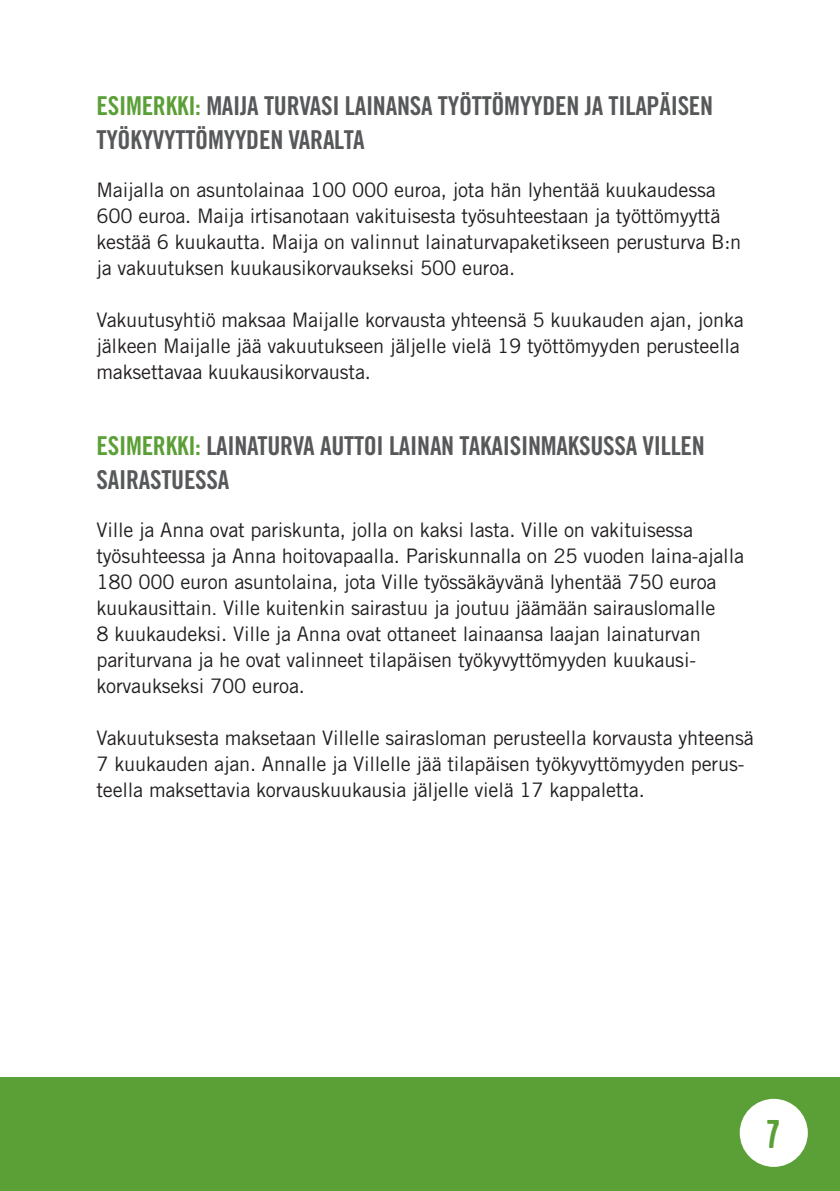
<style>
.page{position:relative;width:840px;height:1191px;background:#fff}
.page>*{position:absolute;margin:0;border:0;box-sizing:border-box;transform-origin:0 0}
.t1{font:700 40px "Garage Gothic S Pankki";color:#5b9f37}
.t2{font:26px/34px "Trade Gothic LT Std Bd Cn 20";letter-spacing:-.01em;color:#57585a}
.t3{font:20px/26px "Trade Gothic LT Std";letter-spacing:-.01em;color:#231f20}
.s1{color:#5b9f37}
.s2{font-family:"Helvetica";font-size:19px}
</style>
<div class="page">
<div style="left:0;top:1077px;width:839px;height:114px;background:#5b9f37"></div>
<div style="left:739px;top:1098px;width:68px;height:68px;background:#fff;border-radius:50%"></div>
<h2 class="t2" style="left:96px;top:89px;width:618px"><span class="s1">ESIMERKKI:</span> MAIJA TURVASI LAINANSA TYÖTTÖMYYDEN JA TILAPÄISEN<br>TYÖKYVYTTÖMYYDEN VARALTA</h2>
<p class="t3" style="left:96px;top:177px;width:646px">Maijalla on asuntolainaa 100 000 euroa, jota hän lyhentää kuukaudessa 600 euroa. Maija irtisanotaan vakituisesta työsuhteestaan ja työttömyyttä kestää 6 kuukautta. Maija on valinnut lainaturvapaketikseen perusturva B:n ja vakuutuksen kuukausikorvaukseksi 500 euroa.</p>
<p class="t3" style="left:96px;top:307px;width:648px">Vakuutusyhtiö maksaa Maijalle korvausta yhteensä 5 kuukauden ajan, jonka jälkeen Maijalle jää vakuutukseen jäljelle vielä 19 työttömyyden perusteella maksettavaa kuukausikorvausta.</p>
<h2 class="t2" style="left:96px;top:429px;width:609px"><span class="s1">ESIMERKKI:</span> LAINATURVA AUTTOI LAINAN TAKAISINMAKSUSSA VILLEN<br>SAIRASTUESSA</h2>
<p class="t3" style="left:96px;top:517px;width:648px">Ville ja Anna ovat pariskunta, jolla on kaksi lasta. Ville on vakituisessa työsuhteessa ja Anna hoitovapaalla. Pariskunnalla on 25 vuoden laina-ajalla 180 000 euron asuntolaina, jota Ville työssäkäyvänä lyhentää 750 euroa kuukausittain<span class="s2">.</span> Ville kuitenkin sairastuu ja joutuu jäämään sairauslomalle<br>8 kuukaudeksi. Ville ja Anna ovat ottaneet lainaansa laajan lainaturvan pariturvana ja he ovat valinneet tilapäisen työkyvyttömyyden kuukausi&shy;korvaukseksi 700 euroa.</p>
<p class="t3" style="left:96px;top:725px;width:658px">Vakuutuksesta maksetaan Villelle sairasloman perusteella korvausta yhteensä<br>7 kuukauden ajan. Annalle ja Villelle jää tilapäisen työkyvyttömyyden perus&shy;teella maksettavia korvauskuukausia jäljelle vielä 17 kappaletta.</p>
<h1 class="t1" style="left:766px;top:1112px;width:14px">7</h1>
</div>
